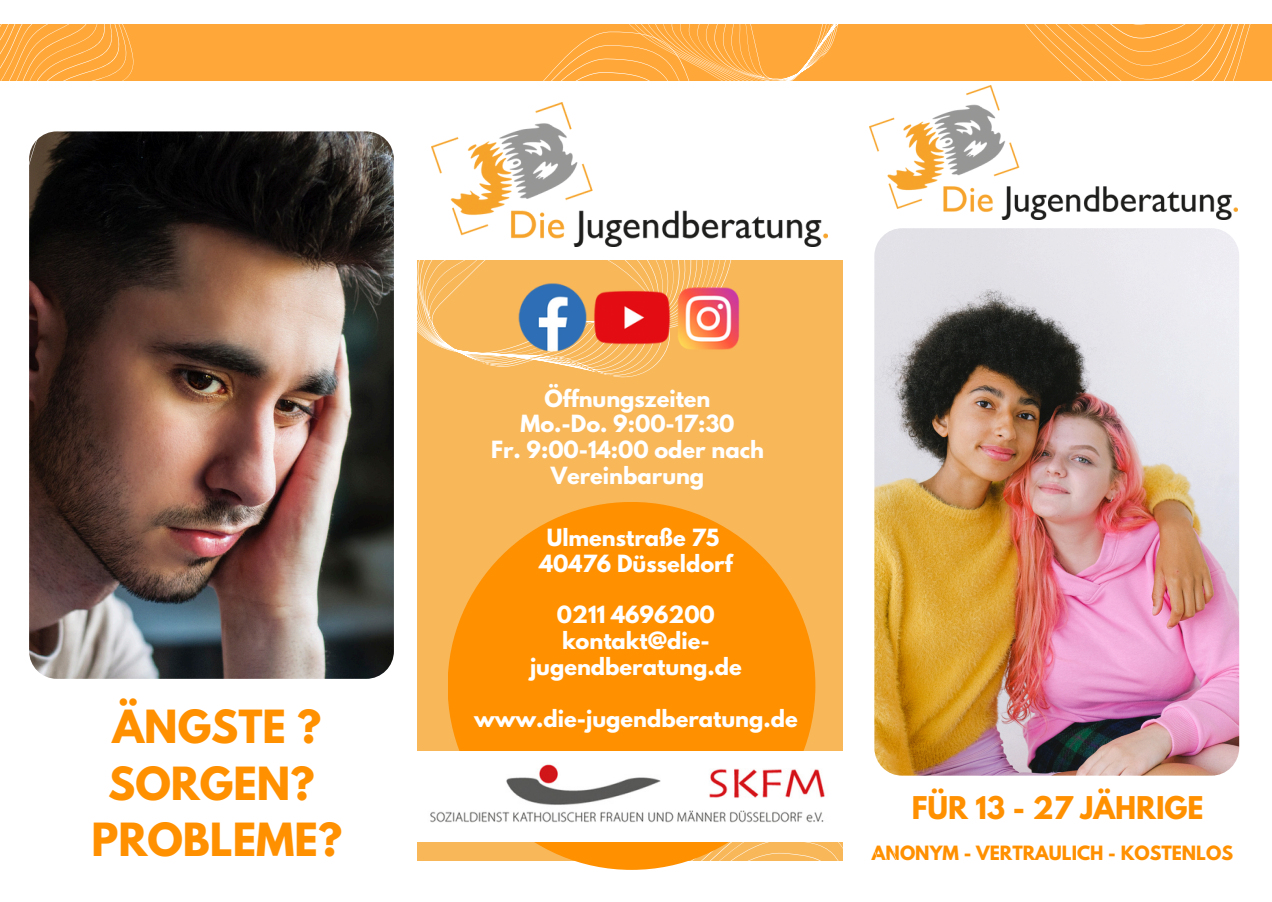
<style>
.page{position:relative;width:1272px;height:902px;background:#fff}
.page>*{position:absolute;margin:0;border:0;box-sizing:border-box;transform-origin:0 0}
.t1{font:700 40.5px/56.6px "League Spartan";color:#ff9000;text-align:center}
.t2{font:700 27.75px "League Spartan";color:#ff9000}
.t3{font:700 21px/25.8px "League Spartan";color:#fff;text-align:center}
.t4{font:700 17.4px "League Spartan";color:#ff9000}
</style>
<div class="page">
<img style="left:874px;top:228px;width:364px;height:547px;border-radius:28px">
<img style="left:29px;top:131px;width:365px;height:547px;border-radius:28px">
<div style="left:0;top:24px;width:1271px;height:57px;background:#ffa839"></div>
<div style="left:417px;top:259px;width:425px;height:600px;background:#f8b759"></div>
<svg style="left:375px;top:133px;width:375px;height:253px"></svg>
<svg style="left:543px;top:24px;width:296px;height:57px"></svg>
<svg style="left:563px;top:739px;width:375px;height:131px"></svg>
<svg style="left:988px;top:24px;width:263px;height:62px"></svg>
<div style="left:447px;top:501px;width:368px;height:368px;background:#ff9000;border-radius:50%"></div>
<img style="left:417px;top:751px;width:425px;height:90px">
<img style="left:431px;top:102px;width:396px;height:144px">
<img style="left:508px;top:272px;width:242px;height:91px">
<svg style="left:0;top:24px;width:184px;height:274px"></svg>
<img style="left:869px;top:86px;width:367px;height:133px">
<h3 class="t1" style="left:92px;top:703px;width:252px">ÄNGSTE ?<br>SORGEN?<br>PROBLEME?</h3>
<h3 class="t3" style="left:491px;top:387px;width:274px">Öffnungszeiten<br>Mo.-Do. 9:00-17:30<br>Fr. 9:00-14:00 oder nach<br>Vereinbarung</h3>
<p class="t3" style="left:539px;top:527px;width:195px">Ulmenstraße 75<br>40476 Düsseldorf</p>
<p class="t3" style="left:530px;top:604px;width:213px">0211 4696200 kontakt@die&shy;jugendberatung.de</p>
<h3 class="t3" style="left:474px;top:708px;width:325px">www.die-jugendberatung.de</h3>
<h3 class="t2" style="left:911px;top:794px;width:293px">FÜR 13 - 27 JÄHRIGE</h3>
<p class="t4" style="left:871px;top:844px;width:362px">ANONYM - VERTRAULICH - KOSTENLOS</p>
</div>
